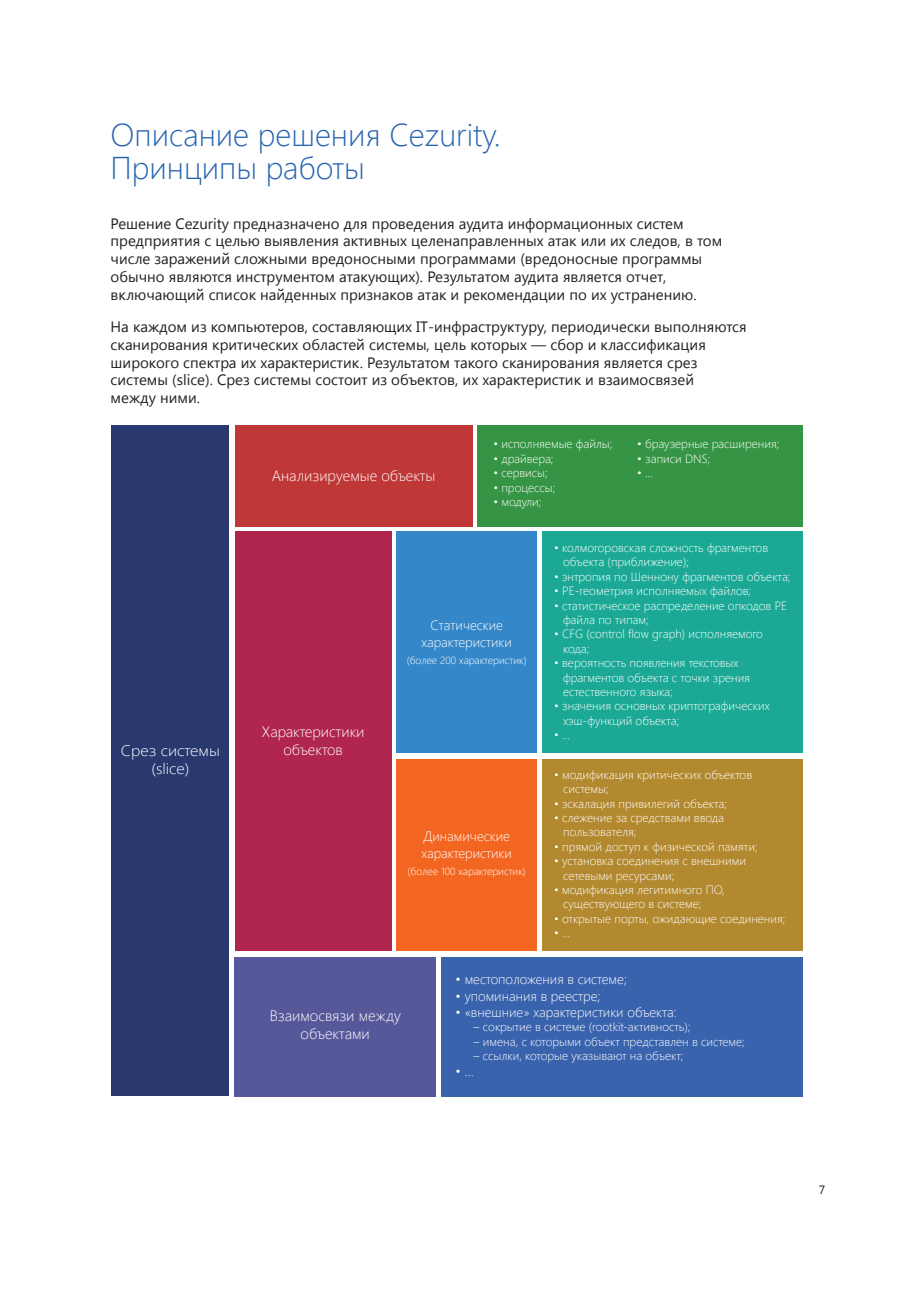
<style>
.page{position:relative;width:919px;height:1289px;background:#fff}
.page>*{position:absolute;margin:0;border:0;box-sizing:border-box;transform-origin:0 0}
.Heading{font:300 31.5px/33.2px "Segoe UI";color:#2564b0}
.t1{font:300 15.3px/18.3px "Segoe UI";color:#fff;text-align:center;scale:1.08 1}
.t2{font:15px/17.7px "Segoe UI";color:#231f20}
.t3{font:300 15px/18px "Segoe UI";color:#fff;text-align:center}
.t4{font:300 13.5px/16.2px "Segoe UI";color:#fff;text-align:center}
.t5{font:300 12px/14.4px "Segoe UI";color:#fff}
.t6{font:12px "Segoe UI";color:#231f20}
.t7{font:300 10.5px "Segoe UI";color:#fff}
</style>
<div class="page">
<div style="left:112px;top:425px;width:117px;height:671px;background:#293970"></div>
<div style="left:235px;top:425px;width:237px;height:102px;background:#bf3837"></div>
<div style="left:477px;top:425px;width:325px;height:102px;background:#369544"></div>
<div style="left:235px;top:531px;width:156px;height:419px;background:#b0264e"></div>
<div style="left:396px;top:531px;width:141px;height:222px;background:#3487c8"></div>
<div style="left:542px;top:531px;width:260px;height:222px;background:#1ba996"></div>
<div style="left:396px;top:758px;width:141px;height:192px;background:#f36621"></div>
<div style="left:542px;top:758px;width:260px;height:192px;background:#b38930"></div>
<div style="left:235px;top:956px;width:201px;height:140px;background:#56589a"></div>
<div style="left:441px;top:956px;width:361px;height:140px;background:#3a63ae"></div>
<p class="Heading" style="left:111px;top:117px;width:391px">Описание решения Cezurity.<br>Принципы работы</p>
<p class="t2" style="left:111px;top:214px;width:613px">Решение Cezurity предназначено для проведения аудита информационных систем предприятия с целью выявления активных целенаправленных атак или их следов, в том числе заражений сложными вредоносными программами (вредоносные программы обычно являются инструментом атакующих). Результатом аудита является отчет, включающий список найденных признаков атак и рекомендации по их устранению.</p>
<p class="t2" style="left:111px;top:317px;width:637px">На каждом из компьютеров, составляющих IT-инфраструктуру, периодически выполняются сканирования критических областей системы, цель которых — сбор и классификация широкого спектра их характеристик. Результатом такого сканирования является срез системы (slice). Срез системы состоит из объектов, их характеристик и взаимосвязей<br>между ними.</p>
<p class="t1" style="left:121px;top:740px;width:93px">Срез системы (slice)</p>
<p class="t5" style="left:637px;top:436px;width:144px">• браузерные расширения;</p>
<p class="t5" style="left:637px;top:451px;width:75px">• записи DNS;</p>
<p class="t5" style="left:637px;top:465px;width:18px">• …</p>
<p class="t5" style="left:493px;top:436px;width:121px">• исполняемые файлы;</p>
<p class="t5" style="left:493px;top:451px;width:62px">• драйвера;</p>
<p class="t5" style="left:493px;top:465px;width:56px">• сервисы;</p>
<p class="t5" style="left:493px;top:479px;width:64px">• процессы;</p>
<p class="t5" style="left:493px;top:494px;width:50px">• модули;</p>
<p class="t5" style="left:563px;top:540px;width:206px;text-indent:-9px">• колмогоровская сложность фрагментов объекта (приближение);</p>
<p class="t5" style="left:554px;top:568px;width:238px">• энтропия по Шеннону фрагментов объекта;</p>
<p class="t5" style="left:554px;top:583px;width:199px">• PE-геометрия исполняемых файлов;</p>
<p class="t5" style="left:563px;top:597px;width:225px;text-indent:-9px">• статистическое распределение опкодов PE файла по типам;</p>
<p class="t5" style="left:563px;top:626px;width:201px;text-indent:-9px">• CFG (control flow graph) исполняемого кода;</p>
<p class="t5" style="left:563px;top:655px;width:188px;text-indent:-9px">• вероятность появления текстовых фрагментов объекта с точки зрения естественного языка;</p>
<p class="t5" style="left:563px;top:698px;width:208px;text-indent:-9px">• значения основных криптографических хэш-функций объекта;</p>
<p class="t5" style="left:554px;top:727px;width:18px">• …</p>
<p class="t5" style="left:563px;top:766px;width:190px;text-indent:-9px">• модификация критических объектов системы;</p>
<p class="t5" style="left:554px;top:795px;width:174px">• эскалация привилегий объекта;</p>
<p class="t5" style="left:563px;top:810px;width:162px;text-indent:-9px">• слежение за средствами ввода пользователя;</p>
<p class="t5" style="left:554px;top:838px;width:205px">• прямой доступ к физической памяти;</p>
<p class="t5" style="left:563px;top:853px;width:184px;text-indent:-9px">• установка соединения с внешними сетевыми ресурсами;</p>
<p class="t5" style="left:563px;top:882px;width:163px;text-indent:-9px">• модификация легитимного ПО, существующего в системе;</p>
<p class="t5" style="left:554px;top:910px;width:233px">• открытые порты, ожидающие соединения;</p>
<p class="t5" style="left:554px;top:925px;width:18px">• …</p>
<p class="t3" style="left:272px;top:466px;width:165px">Анализируемые объекты</p>
<p class="t4" style="left:421px;top:617px;width:92px">Статические характеристики</p>
<p class="t7" style="left:407px;top:652px;width:121px">(более 200 характеристик)</p>
<p class="t3" style="left:262px;top:721px;width:104px">Характеристики объектов</p>
<p class="t4" style="left:421px;top:827px;width:92px;text-align:left">Динамические характеристики</p>
<p class="t7" style="left:407px;top:863px;width:120px">(более 100 характеристик)</p>
<p class="t3" style="left:270px;top:1006px;width:133px">Взаимосвязи между объектами</p>
<p class="t4" style="left:455px;top:970px;width:173px">• местоположения в системе;</p>
<p class="t4" style="left:455px;top:987px;width:146px">• упоминания в реестре;</p>
<p class="t4" style="left:455px;top:1003px;width:223px">• «внешние» характеристики объекта:</p>
<p class="t5" style="left:473px;top:1019px;width:218px">– сокрытие в системе (rootkit-активность);</p>
<p class="t5" style="left:473px;top:1033px;width:273px">– имена, с которыми объект представлен в системе;</p>
<p class="t5" style="left:473px;top:1048px;width:211px">– ссылки, которые указывают на объект;</p>
<p class="t4" style="left:455px;top:1062px;width:20px">• …</p>
<p class="t6" style="left:818px;top:1180px;width:8px">7</p>
</div>
